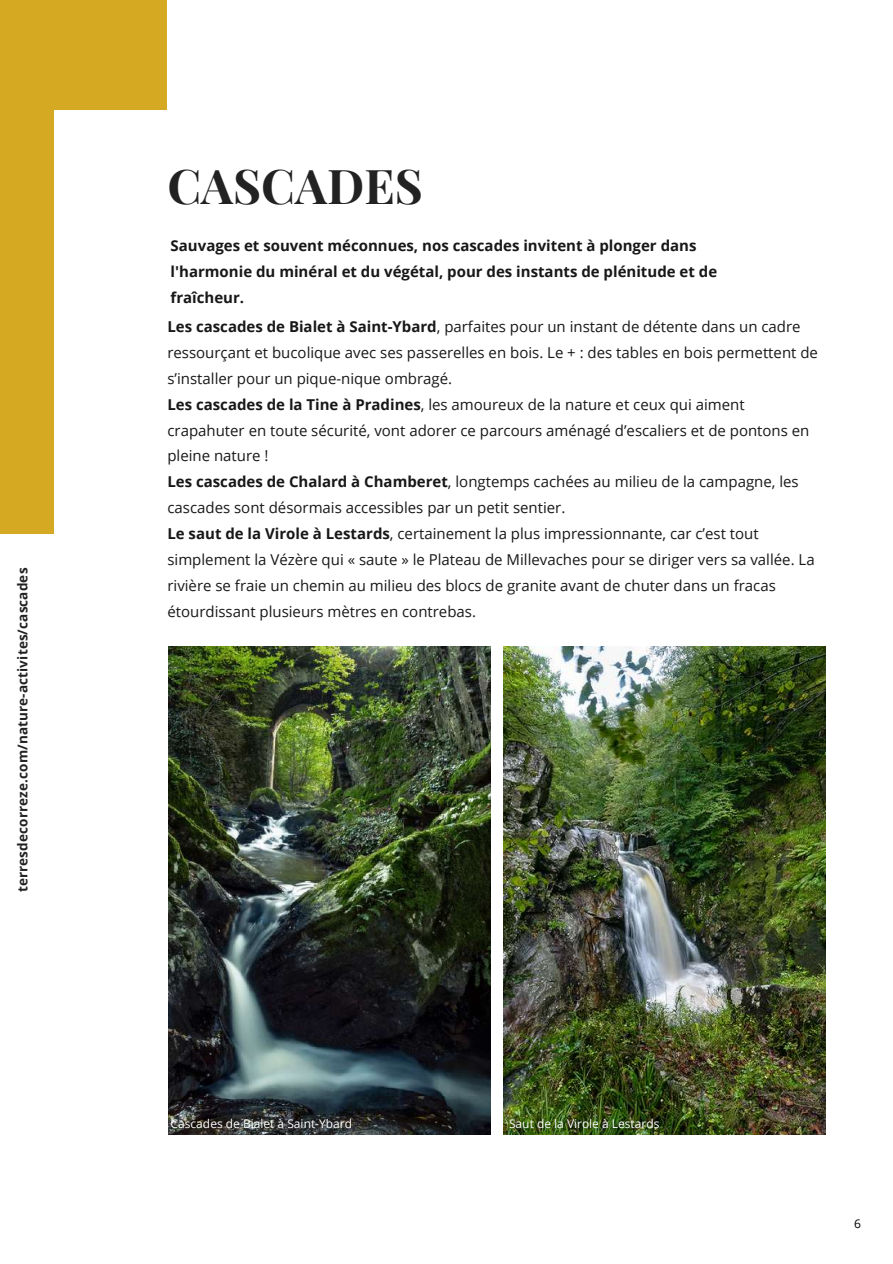
<style>
.page{position:relative;width:893px;height:1264px;background:#fff}
.page>*{position:absolute;margin:0;border:0;box-sizing:border-box;transform-origin:0 0}
.t1{font:700 48px "Playfair Display";color:#222}
.t2{font:15px/25.8px "Open Sans";color:#181818}
.t3{font:700 15px/25.8px "Open Sans";color:#181818}
.t4{font:700 13.5px "Open Sans";letter-spacing:.01em;color:#222}
.t5{font:12px "Open Sans";color:#fefefe}
.t6{font:12px "Open Sans";color:#000}
.s1{font-weight:700}
</style>
<div class="page">
<div style="left:0;top:51px;width:53px;height:483px;background:#d6a922"></div>
<div style="left:0;top:0;width:167px;height:109px;background:#d6a922"></div>
<img style="left:168px;top:646px;width:322px;height:488px">
<img style="left:503px;top:646px;width:322px;height:488px">
<p class="t4" style="left:13px;top:892px;width:326px;rotate:-90deg">terresdecorreze.com/nature-activites/cascades</p>
<h1 class="t1" style="left:167px;top:152px;width:257px">CASCADES</h1>
<p class="t3" style="left:171px;top:232px;width:548px">Sauvages et souvent méconnues, nos cascades invitent à plonger dans l'harmonie du minéral et du végétal, pour des instants de plénitude et de fraîcheur.</p>
<p class="t2" style="left:167px;top:313px;width:652px"><span class="s1">Les cascades de Bialet à Saint-Ybard</span>, parfaites pour un instant de détente dans un cadre ressourçant et bucolique avec ses passerelles en bois. Le + : des tables en bois permettent de s’installer pour un pique-nique ombragé.<br><span class="s1">Les cascades de la Tine à Pradines</span>, les amoureux de la nature et ceux qui aiment crapahuter en toute sécurité, vont adorer ce parcours aménagé d’escaliers et de pontons en pleine nature !<br><span class="s1">Les cascades de Chalard à Chamberet</span>, longtemps cachées au milieu de la campagne, les cascades sont désormais accessibles par un petit sentier.<br><span class="s1">Le saut de la Virole à Lestards</span>, certainement la plus impressionnante, car c’est tout simplement la Vézère qui « saute » le Plateau de Millevaches pour se diriger vers sa vallée. La rivière se fraie un chemin au milieu des blocs de granite avant de chuter dans un fracas étourdissant plusieurs mètres en contrebas.</p>
<p class="t5" style="left:171px;top:1115px;width:183px">Cascades de Bialet à Saint-Ybard</p>
<p class="t5" style="left:509px;top:1115px;width:152px">Saut de la Virole à Lestards</p>
<p class="t6" style="left:854px;top:1214px;width:8px">6</p>
</div>
